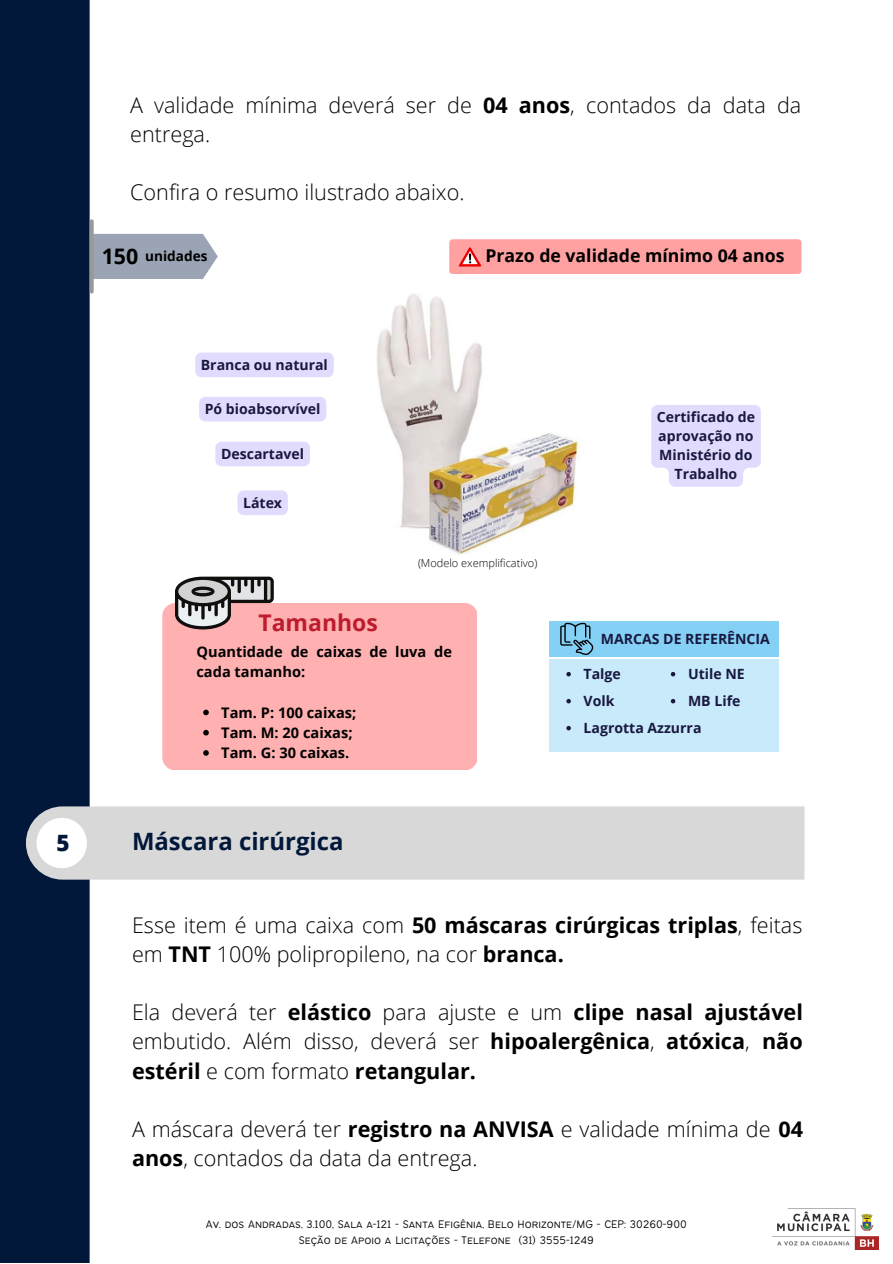
<style>
.page{position:relative;width:893px;height:1264px;background:#fff}
.page>*{position:absolute;margin:0;border:0;box-sizing:border-box;transform-origin:0 0}
.t1{font:700 23.85px "Open Sans";color:#01183b}
.t2{font:700 22.95px "Open Sans";color:#bd1c2e}
.t3{font:800 22.5px "Open Sans";color:#01183b}
.t4{font:300 21.6px/29.2px "Open Sans";color:#000}
.t5{font:700 21.6px/29.2px "Open Sans";color:#000;text-align:justify}
.t6{font:700 17.7px "Open Sans";color:#000}
.t7{font:700 14.55px/20.2px "Open Sans";color:#000}
.t8{font:700 14.1px/27px "Open Sans";color:#191840}
.t9{font:700 13.65px "Open Sans";color:#000}
.t10{font:300 12px/16px "Bantayog";color:#000;text-align:center}
.t11{font:300 10.95px "Open Sans";color:#000}
.s1{font-weight:700}
.s2{font-size:21.45px}
.s3{font-weight:300}
</style>
<div class="page">
<img style="left:772px;top:1208px;width:106px;height:41px">
<div style="left:0;top:0;width:90px;height:1262px;background:#01183b"></div>
<div style="left:94px;top:234px;width:124px;height:45px;background:#9ba4b4"></div>
<hr style="left:90px;top:219px;width:4px;height:74px;background:#999;border-radius:2px">
<img style="left:377px;top:294px;width:203px;height:260px">
<div style="left:549px;top:621px;width:229px;height:35px;background:#85d1f6"></div>
<div style="left:549px;top:659px;width:229px;height:93px;background:#c8eafa"></div>
<svg style="left:560px;top:622px;width:34px;height:33px"></svg>
<div style="left:449px;top:239px;width:352px;height:35px;background:#ffa1a1;border-radius:4px"></div>
<svg style="left:459px;top:247px;width:22px;height:19px"></svg>
<div style="left:162px;top:603px;width:315px;height:167px;background:#ffb1b1;border-radius:13px"></div>
<svg style="left:175px;top:576px;width:99px;height:53px"></svg>
<svg style="left:237px;top:490px;width:51px;height:25px"></svg>
<div style="left:195px;top:352px;width:139px;height:25px;background:#e1dcfd;border-radius:6px"></div>
<div style="left:215px;top:441px;width:95px;height:25px;background:#e1dcfd;border-radius:6px"></div>
<div style="left:199px;top:397px;width:127px;height:24px;background:#e1dcfd;border-radius:6px"></div>
<svg style="left:566px;top:672px;width:5px;height:4px"></svg>
<svg style="left:566px;top:699px;width:5px;height:4px"></svg>
<svg style="left:566px;top:726px;width:5px;height:4px"></svg>
<svg style="left:670px;top:672px;width:5px;height:4px"></svg>
<svg style="left:670px;top:699px;width:5px;height:4px"></svg>
<svg style="left:203px;top:709px;width:6px;height:6px"></svg>
<svg style="left:203px;top:730px;width:6px;height:5px"></svg>
<svg style="left:203px;top:750px;width:6px;height:5px"></svg>
<svg style="left:651px;top:405px;width:109px;height:82px;background:#e3defd"></svg>
<div style="left:26px;top:806px;width:778px;height:73px;background:#d8d8d8"></div>
<svg style="left:35px;top:817px;width:53px;height:51px"></svg>
<p class="t4" style="left:130px;top:90px;width:672px">A validade mínima deverá ser de <span class="s1">04 anos</span>, contados da data da entrega.</p>
<p class="t4" style="left:130px;top:177px;width:336px">Confira o resumo ilustrado abaixo.</p>
<p class="t9" style="left:102px;top:246px;width:107px"><span class="s2">150</span> unidades</p>
<p class="t8" style="left:201px;top:350px;width:128px">Branca ou natural</p>
<p class="t8" style="left:205px;top:395px;width:117px">Pó bioabsorvível</p>
<p class="t8" style="left:221px;top:440px;width:85px">Descartavel</p>
<p class="t8" style="left:243px;top:488px;width:41px">Látex</p>
<p class="t6" style="left:485px;top:243px;width:301px">Prazo de validade mínimo 04 anos</p>
<p class="t11" style="left:418px;top:555px;width:121px">(Modelo exemplificativo)</p>
<p class="t8" style="left:656px;top:407px;width:100px;line-height:19px;text-align:center">Certificado de aprovação no<br>Ministério do<br>Trabalho</p>
<p class="t2" style="left:258px;top:606px;width:121px">Tamanhos</p>
<p class="t7" style="left:196px;top:641px;width:257px">Quantidade de caixas de luva de cada tamanho:</p>
<p class="t7" style="left:221px;top:701px;width:136px">Tam. P: 100 caixas;<br>Tam. M: 20 caixas;<br>Tam. G: 30 caixas.</p>
<p class="t3" style="left:56px;top:826px;width:15px">5</p>
<p class="t1" style="left:132px;top:824px;width:213px">Máscara cirúrgica</p>
<p class="t8" style="left:601px;top:625px;width:170px">MARCAS DE REFERÊNCIA</p>
<p class="t8" style="left:583px;top:659px;width:119px">Talge<br>Volk<br>Lagrotta Azzurra</p>
<p class="t8" style="left:688px;top:659px;width:58px">Utile NE<br>MB Life</p>
<p class="t4" style="left:132px;top:909px;width:671px">Esse item é uma caixa com <span class="s1">50 máscaras cirúrgicas triplas</span>, feitas em <span class="s1">TNT</span> 100% polipropileno, na cor <span class="s1">branca.</span></p>
<p class="t5" style="left:132px;top:997px;width:672px"><span class="s3">Ela deverá ter</span> elástico <span class="s3">para ajuste e um</span> clipe nasal ajustável <span class="s3">embutido. Além disso, deverá ser</span> hipoalergênica<span class="s3">,</span> atóxica<span class="s3">,</span> não estéril <span class="s3">e com formato</span> retangular.</p>
<p class="t4" style="left:132px;top:1114px;width:672px">A máscara deverá ter <span class="s1">registro na ANVISA</span> e validade mínima de <span class="s1">04 anos</span>, contados da data da entrega.</p>
<p class="t10" style="left:206px;top:1216px;width:482px">Av. dos Andradas, 3.100, Sala a-121 - Santa Efigênia, Belo Horizonte/MG - CEP: 30260-900<br>Seção de Apoio a Licitações - Telefone (31) 3555-1249</p>
</div>
